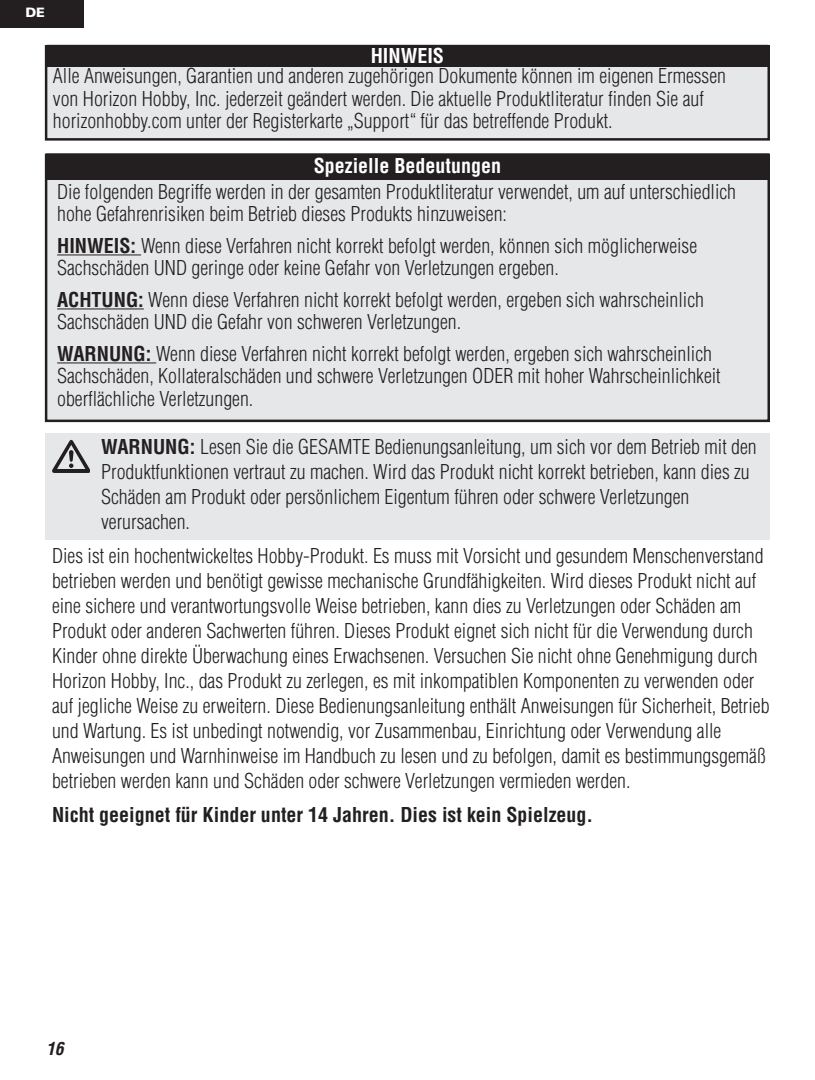
<style>
.page{position:relative;width:815px;height:1080px;background:#fff}
.page>*{position:absolute;margin:0;border:0;box-sizing:border-box;transform-origin:0 0}
.t1{font:300 condensed 20px/25px "Helvetica LT Std";color:#231f20}
.t2{font:700 condensed 20px "Helvetica LT Std";color:#231f20}
.t3{font:700 condensed 20px "Helvetica LT Std";color:#fff}
.t4{font:italic 700 condensed 17.5px "Helvetica LT Std";color:#231f20}
.t5{font:900 13px "Univers LT Std";color:#fff}
.s1{font-weight:700}
</style>
<div class="page">
<div style="left:0;top:0;width:83px;height:27px;background:#231f20"></div>
<div style="left:45px;top:434px;width:725px;height:106px;background:#e6e7e9"></div>
<div style="left:46px;top:46px;width:723px;height:93px;background:#e6e7e9"></div>
<div style="left:45px;top:45px;width:725px;height:96px;border:2px solid #231f20"></div>
<div style="left:46px;top:155px;width:723px;height:266px;background:#e6e7e9"></div>
<svg style="left:52px;top:440px;width:38px;height:33px"></svg>
<div style="left:47px;top:45px;width:721px;height:21px;background:#231f20"></div>
<div style="left:47px;top:45px;width:721px;height:22px;border:1px solid #231f20"></div>
<div style="left:47px;top:154px;width:722px;height:25px;background:#231f20"></div>
<div style="left:46px;top:154px;width:723px;height:26px;border:1px solid #231f20"></div>
<hr style="left:57px;top:254px;width:84px;height:1px;background:#231f20">
<hr style="left:57px;top:308px;width:87px;height:1px;background:#231f20">
<hr style="left:57px;top:362px;width:99px;height:1px;background:#231f20">
<p class="t5" style="left:25px;top:4px;width:21px">DE</p>
<p class="t3" style="left:371px;top:43px;width:75px">HINWEIS</p>
<p class="t1" style="left:53px;top:65px;width:675px;line-height:22.5px">Alle Anweisungen, Garantien und anderen zugehörigen Dokumente können im eigenen Ermessen von Horizon Hobby, Inc. jederzeit geändert werden. Die aktuelle Produktliteratur finden Sie auf horizonhobby.com unter der Registerkarte „Support“ für das betreffende Produkt.</p>
<p class="t3" style="left:314px;top:153px;width:189px">Spezielle Bedeutungen</p>
<p class="t1" style="left:57px;top:180px;width:681px;line-height:22.5px">Die folgenden Begriffe werden in der gesamten Produktliteratur verwendet, um auf unterschiedlich hohe Gefahrenrisiken beim Betrieb dieses Produkts hinzuweisen:</p>
<p class="t1" style="left:57px;top:234px;width:642px;line-height:22.5px"><span class="s1">HINWEIS:</span> Wenn diese Verfahren nicht korrekt befolgt werden, können sich möglicherweise<br>Sachschäden UND geringe oder keine Gefahr von Verletzungen ergeben.</p>
<p class="t1" style="left:57px;top:288px;width:648px;line-height:22.5px"><span class="s1">ACHTUNG:</span> Wenn diese Verfahren nicht korrekt befolgt werden, ergeben sich wahrscheinlich<br>Sachschäden UND die Gefahr von schweren Verletzungen.</p>
<p class="t1" style="left:57px;top:342px;width:665px;line-height:22.5px"><span class="s1">WARNUNG:</span> Wenn diese Verfahren nicht korrekt befolgt werden, ergeben sich wahrscheinlich<br>Sachschäden, Kollateralschäden und schwere Verletzungen ODER mit hoher Wahrscheinlichkeit oberflächliche Verletzungen.</p>
<p class="t1" style="left:101px;top:435px;width:657px"><span class="s1">WARNUNG:</span> Lesen Sie die GESAMTE Bedienungsanleitung, um sich vor dem Betrieb mit den Produktfunktionen vertraut zu machen. Wird das Produkt nicht korrekt betrieben, kann dies zu Schäden am Produkt oder persönlichem Eigentum führen oder schwere Verletzungen verursachen.</p>
<p class="t1" style="left:52px;top:544px;width:719px">Dies ist ein hochentwickeltes Hobby-Produkt. Es muss mit Vorsicht und gesundem Menschenverstand betrieben werden und benötigt gewisse mechanische Grundfähigkeiten. Wird dieses Produkt nicht auf eine sichere und verantwortungsvolle Weise betrieben, kann dies zu Verletzungen oder Schäden am Produkt oder anderen Sachwerten führen. Dieses Produkt eignet sich nicht für die Verwendung durch Kinder ohne direkte Überwachung eines Erwachsenen. Versuchen Sie nicht ohne Genehmigung durch Horizon Hobby, Inc., das Produkt zu zerlegen, es mit inkompatiblen Komponenten zu verwenden oder auf jegliche Weise zu erweitern. Diese Bedienungsanleitung enthält Anweisungen für Sicherheit, Betrieb und Wartung. Es ist unbedingt notwendig, vor Zusammenbau, Einrichtung oder Verwendung alle Anweisungen und Warnhinweise im Handbuch zu lesen und zu befolgen, damit es bestimmungsgemäß betrieben werden kann und Schäden oder schwere Verletzungen vermieden werden.</p>
<p class="t2" style="left:52px;top:803px;width:543px">Nicht geeignet für Kinder unter 14 Jahren. Dies ist kein Spielzeug.</p>
<p class="t4" style="left:46px;top:1038px;width:19px">16</p>
</div>
